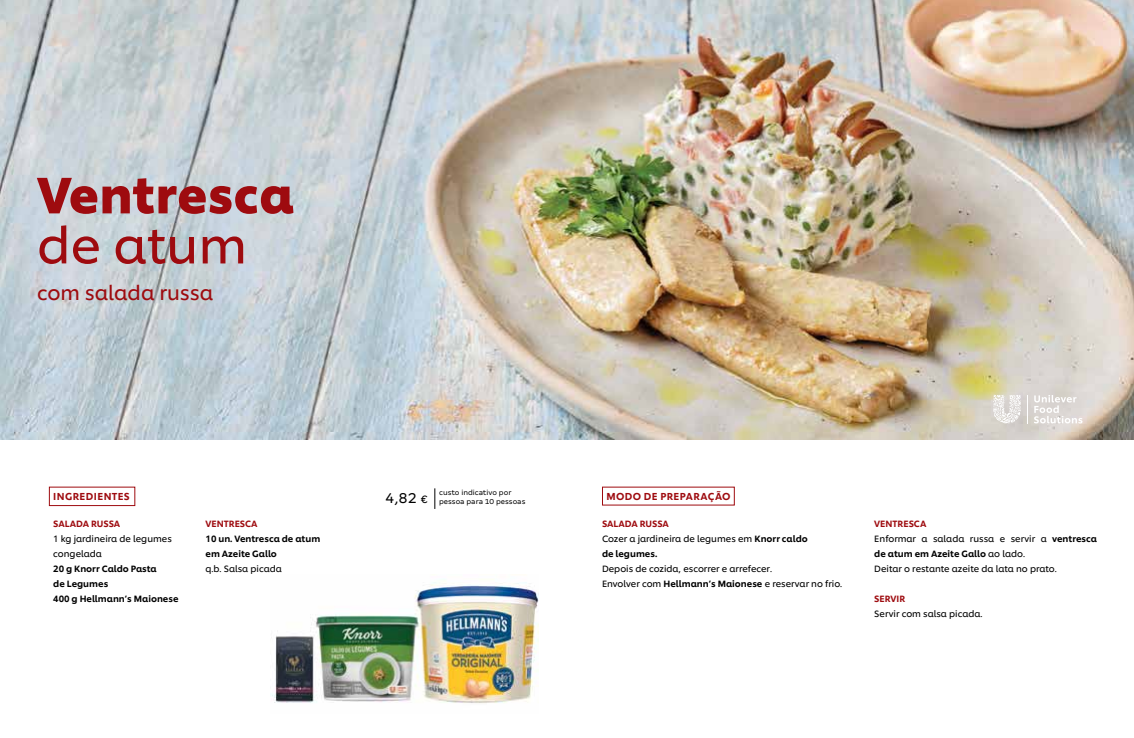
<style>
.page{position:relative;width:1134px;height:738px;background:#fff}
.page>*{position:absolute;margin:0;border:0;box-sizing:border-box;transform-origin:0 0}
.t1{font:700 50px "Unilever Shilling";color:#9e0b0f}
.t2{font:50px "Unilever Shilling";color:#9e0b0f}
.t3{font:20px "Unilever Shilling";color:#9e0b0f}
.t4{font:16px "Margem";color:#000}
.t5{font:500 10px "Unilever Shilling";letter-spacing:.04em;color:#9e0b0f}
.t6{font:9px/15px "Unilever Shilling";color:#000}
.t7{font:500 9px/15px "Unilever Shilling";color:#000}
.t8{font:500 9px "Unilever Shilling";color:#9e0b0f}
.t9{font:8px/9px "Margem";color:#000}
.s1{font-size:12px}
.s2{font-weight:500;color:#9e0b0f}
.s3{font-weight:500}
</style>
<div class="page">
<img style="left:0;top:0;width:1134px;height:439px">
<svg style="left:993px;top:394px;width:28px;height:29px"></svg>
<svg style="left:1027px;top:394px;width:1px;height:29px"></svg>
<svg style="left:1034px;top:394px;width:48px;height:29px"></svg>
<svg style="left:434px;top:488px;width:1px;height:20px"></svg>
<img style="left:271px;top:582px;width:267px;height:121px">
<h1 class="t1" style="left:37px;top:156px;width:259px">Ventresca</h1>
<h1 class="t2" style="left:37px;top:208px;width:211px">de atum</h1>
<h2 class="t3" style="left:37px;top:277px;width:178px">com salada russa</h2>
<p class="t5" style="left:53px;top:488px;width:78px">INGREDIENTES</p>
<p class="t8" style="left:53px;top:516px;width:69px">SALADA RUSSA</p>
<p class="t6" style="left:53px;top:530px;width:120px">1 kg jardineira de legumes congelada</p>
<p class="t7" style="left:53px;top:560px;width:127px">20 g Knorr Caldo Pasta<br>de Legumes<br>400 g Hellmann’s Maionese</p>
<p class="t8" style="left:206px;top:516px;width:54px">VENTRESCA</p>
<p class="t7" style="left:206px;top:530px;width:116px">10 un. Ventresca de atum em Azeite Gallo</p>
<p class="t6" style="left:206px;top:560px;width:78px">q.b. Salsa picada</p>
<h3 class="t4" style="left:385px;top:488px;width:44px">4,82 <span class="s1">€</span></h3>
<p class="t9" style="left:439px;top:487px;width:88px">custo indicativo por pessoa para 10 pessoas</p>
<p class="t5" style="left:606px;top:488px;width:126px">MODO DE PREPARAÇÃO</p>
<p class="t6" style="left:602px;top:515px;width:207px"><span class="s2">SALADA RUSSA<br></span>Cozer a jardineira de legumes em <span class="s3">Knorr caldo de legumes.</span></p>
<p class="t6" style="left:602px;top:560px;width:242px">Depois de cozida, escorrer e arrefecer.<br>Envolver com <span class="s3">Hellmann’s Maionese</span> e reservar no frio.</p>
<p class="t6" style="left:874px;top:515px;width:224px"><span class="s2">VENTRESCA<br></span>Enformar a salada russa e servir a <span class="s3">ventresca de atum em Azeite Gallo</span> ao lado.<br>Deitar o restante azeite da lata no prato.</p>
<p class="t8" style="left:874px;top:591px;width:32px">SERVIR</p>
<p class="t6" style="left:874px;top:605px;width:110px">Servir com salsa picada.</p>
</div>
